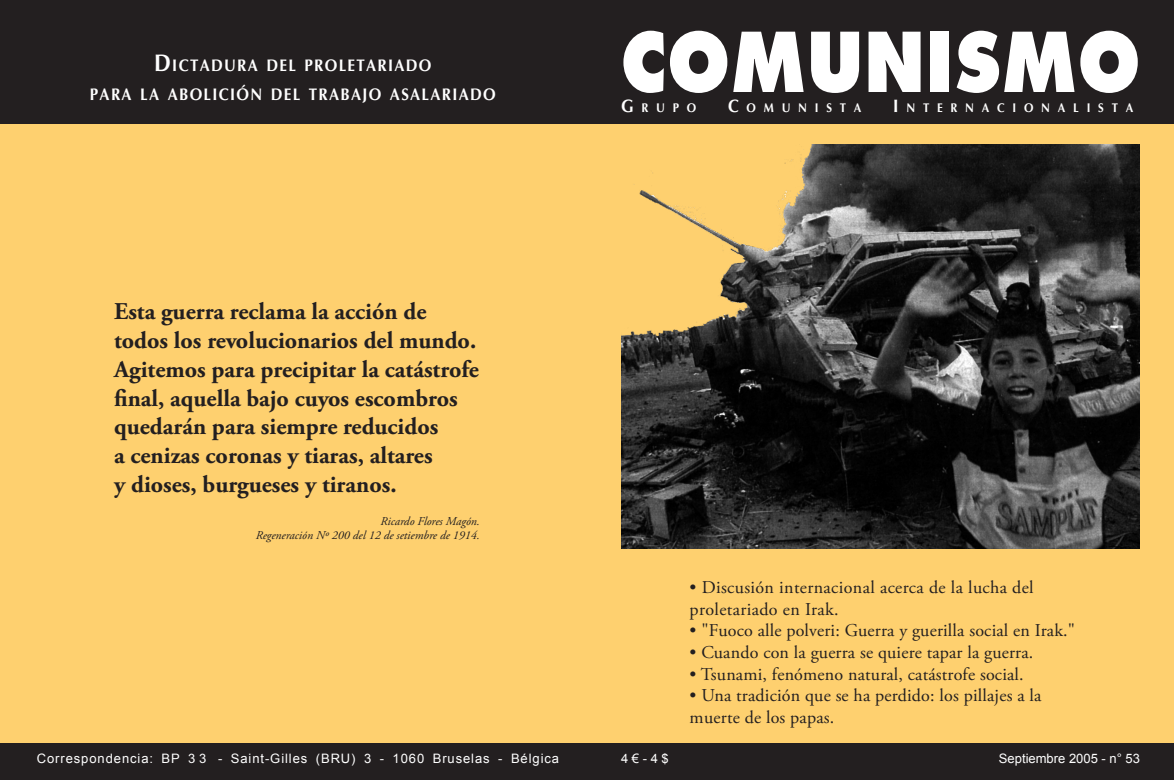
<style>
.page{position:relative;width:1174px;height:780px;background:#fff}
.page>*{position:absolute;margin:0;border:0;box-sizing:border-box;transform-origin:0 0}
.t1{font:800 80px "Futura";letter-spacing:.02em;color:#fff;scale:.86 1}
.t2{font:700 24px/28.8px "Adobe Garamond Pro";color:#231f20}
.t3{font:18px/21.6px "Adobe Garamond Pro";letter-spacing:.01em;color:#231f20}
.t4{font:700 16.8px "Optima";letter-spacing:.085em;color:#fff;scale:.9 1}
.t5{font:13px "Arial";letter-spacing:.07em;color:#fff}
.t6{font:13px "Arial";color:#fff}
.t7{font:700 12.6px "Optima";letter-spacing:.685em;color:#fff;scale:.9 1}
.t8{font:italic 12px/14.4px "Adobe Garamond Pro";color:#231f20;text-align:right}
.s1{font-size:24px}
.s2{font-size:18px}
</style>
<div class="page">
<div style="left:0;top:737px;width:1174px;height:43px;background:#231f20"></div>
<div style="left:0;top:0;width:1174px;height:126px;background:#231f20"></div>
<div style="left:0;top:125px;width:1174px;height:618px;background:#fed06f"></div>
<img style="left:621px;top:144px;width:519px;height:404px">
<p class="t4" style="left:154px;top:55px;width:309px"><span class="s1">D</span>ICTADURA DEL PROLETARIADO</p>
<p class="t4" style="left:90px;top:84px;width:452px">PARA LA ABOLICIÓN DEL TRABAJO ASALARIADO</p>
<p class="t1" style="left:621px;top:11px;width:605px">COMUNISMO</p>
<p class="t7" style="left:621px;top:100px;width:85px"><span class="s2">G</span>RUPO</p>
<p class="t7" style="left:728px;top:100px;width:150px"><span class="s2">C</span>OMUNISTA</p>
<p class="t7" style="left:893px;top:100px;width:268px"><span class="s2">I</span>NTERNACIONALISTA</p>
<p class="t2" style="left:114px;top:297px;width:366px">Esta guerra reclama la acción de todos los revolucionarios del mundo.<br>Agitemos para precipitar la catástrofe final, aquella bajo cuyos escombros quedarán para siempre reducidos<br>a cenizas coronas y tiaras, altares<br>y dioses, burgueses y tiranos.</p>
<p class="t8" style="left:256px;top:514px;width:225px">Ricardo Flores Magón.<br>Regeneración Nº 200 del 12 de setiembre de 1914.</p>
<p class="t5" style="left:37px;top:749px;width:524px">Correspondencia: BP 3 3 - Saint-Gilles (BRU) 3 - 1060 Bruselas - Bélgica</p>
<p class="t3" style="left:689px;top:577px;width:345px">• Discusión internacional acerca de la lucha del proletariado en Irak.</p>
<p class="t3" style="left:689px;top:620px;width:387px">• "Fuoco alle polveri: Guerra y guerilla social en Irak."</p>
<p class="t3" style="left:689px;top:642px;width:345px">• Cuando con la guerra se quiere tapar la guerra.</p>
<p class="t3" style="left:689px;top:663px;width:335px">• Tsunami, fenómeno natural, catástrofe social.</p>
<p class="t3" style="left:689px;top:685px;width:353px">• Una tradición que se ha perdido: los pillajes a la muerte de los papas.</p>
<p class="t5" style="left:621px;top:749px;width:49px">4 € - 4 $</p>
<p class="t6" style="left:999px;top:749px;width:143px">Septiembre 2005 - n° 53</p>
</div>
